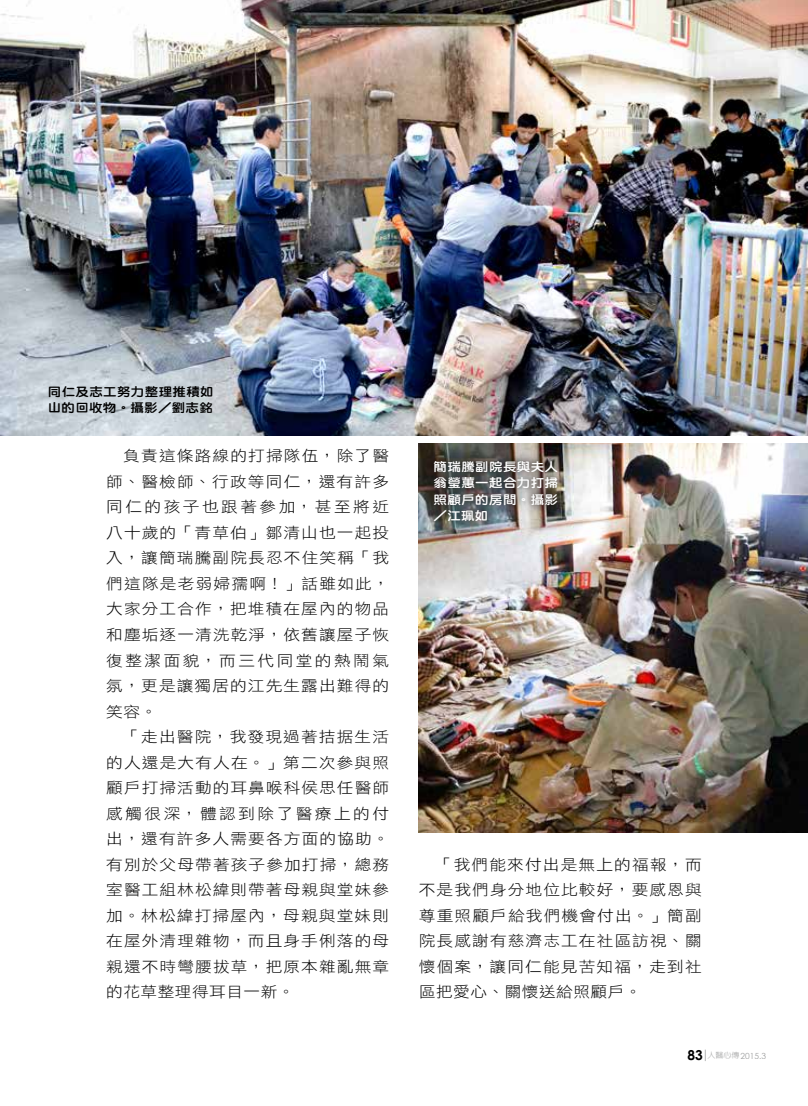
<style>
.page{position:relative;width:808px;height:1106px;background:#fff}
.page>*{position:absolute;margin:0;border:0;box-sizing:border-box;transform-origin:0 0}
.t1{font:15px/25.5px "DF Hei Std W3";letter-spacing:.065em;color:#000;text-align:justify;scale:1.11 1}
.t2{font:12.15px/16.5px "DF Yuan Std W8";letter-spacing:.03em;color:#fff;text-align:justify;scale:1.11 1}
.t3{font:12.15px/16.5px "DF Yuan Std W8";letter-spacing:.025em;color:#000;scale:1.11 1}
.t4{font:8.4px "Century Gothic";color:#9fa0a0}
.s1{font-weight:700;font-size:13.65px;color:#000}
.s2{font-family:"Lin Gothic";font-weight:300;font-size:7.65px}
</style>
<div class="page">
<svg style="left:705px;top:1049px;width:1px;height:12px"></svg>
<img style="left:419px;top:443px;width:389px;height:389px">
<img style="left:425px;top:452px;width:142px;height:78px">
<img style="left:0;top:0;width:808px;height:435px">
<p class="t3" style="left:48px;top:383px;width:151px">同仁及志工努力整理推積如山的回收物。攝影／劉志銘</p>
<p class="t1" style="left:106px;top:443px;width:256px;text-indent:17px">負責這條路線的打掃隊伍，除了醫師、醫檢師、行政等同仁，還有許多同仁的孩子也跟著參加，甚至將近八十歲的「青草伯」鄒清山也一起投入，讓簡瑞騰副院長忍不住笑稱「我們這隊是老弱婦孺啊！」話雖如此，大家分工合作，把堆積在屋內的物品和塵垢逐一清洗乾淨，依舊讓屋子恢復整潔面貌，而三代同堂的熱鬧氣氛，更是讓獨居的江先生露出難得的笑容。</p>
<p class="t1" style="left:106px;top:723px;width:256px;text-indent:17px">「走出醫院，我發現過著拮据生活的人還是大有人在。」第二次參與照顧戶打掃活動的耳鼻喉科侯思任醫師感觸很深，體認到除了醫療上的付出，還有許多人需要各方面的協助。有別於父母帶著孩子參加打掃，總務室醫工組林松緯則帶著母親與堂妹參加。林松緯打掃屋內，母親與堂妹則在屋外清理雜物，而且身手俐落的母親還不時彎腰拔草，把原本雜亂無章的花草整理得耳目一新。</p>
<p class="t2" style="left:434px;top:458px;width:114px">簡瑞騰副院長與夫人翁瑩蕙一起合力打掃照顧戶的房間。攝影／江珮如</p>
<p class="t1" style="left:419px;top:851px;width:256px;text-indent:17px">「我們能來付出是無上的福報，而不是我們身分地位比較好，要感恩與尊重照顧戶給我們機會付出。」簡副院長感謝有慈濟志工在社區訪視、關懷個案，讓同仁能見苦知福，走到社區把愛心、關懷送給照顧戶。</p>
<p class="t4" style="left:688px;top:1050px;width:80px"><span class="s1">83</span> <span class="s2">人醫心傳</span>2015.3</p>
</div>
